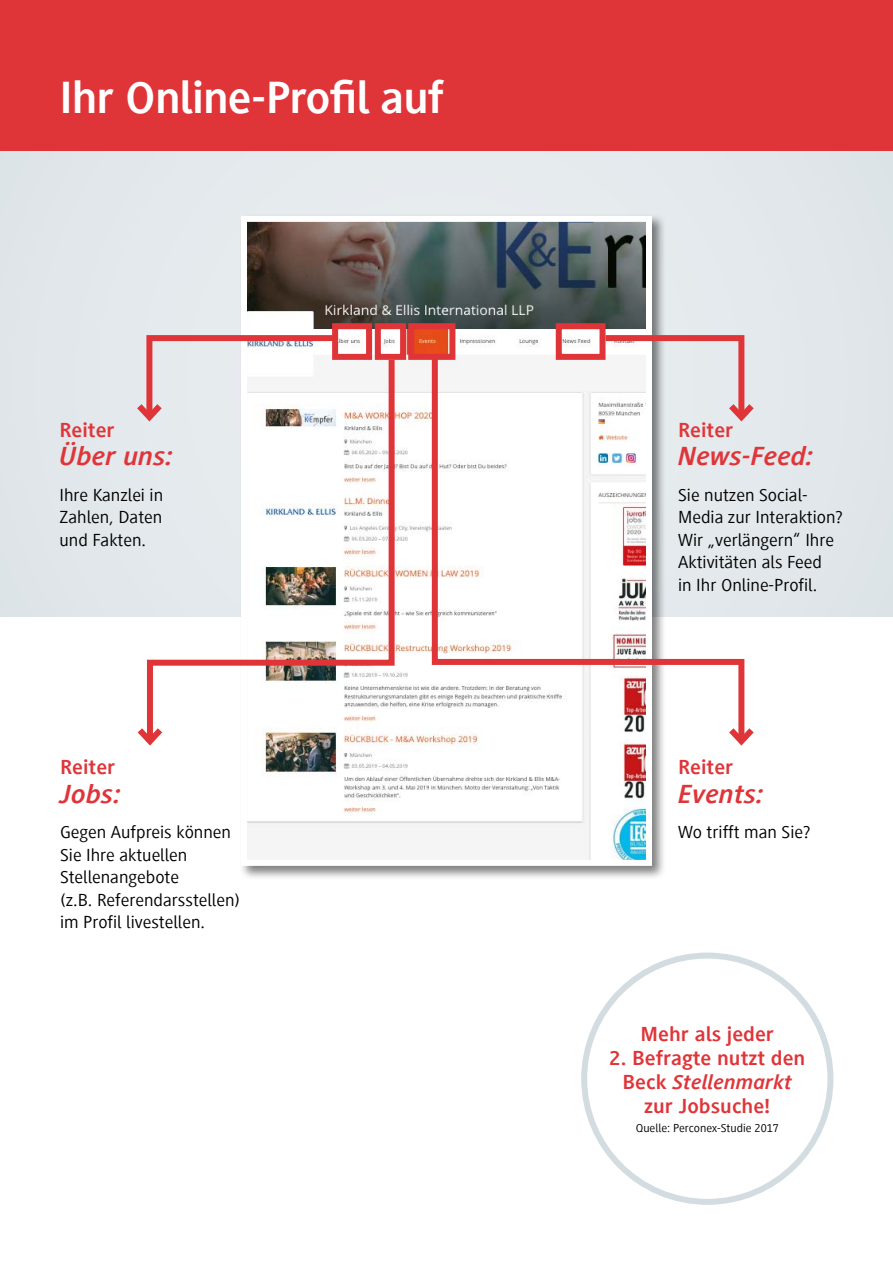
<style>
.page{position:relative;width:893px;height:1263px;background:#fff}
.page>*{position:absolute;margin:0;border:0;box-sizing:border-box;transform-origin:0 0}
.t1{font:700 46.5px "Generis Sans Com";letter-spacing:-.02em;color:#fff;scale:1.04 1}
.t2{font:italic 700 27px "Generis Sans Com";color:#df3539;scale:1.06 1}
.t3{font:700 21px/24px "Generis Sans Com";color:#df3539;text-align:center;scale:1.06 1}
.t4{font:18px/22.5px "Generis Sans Com";color:#000;scale:1.06 1}
.t5{font:12px "Generis Sans Com";color:#000;scale:1.06 1}
.s1{font-style:italic}
</style>
<div class="page">
<div style="left:0;top:149px;width:893px;height:468px;background:#e1e7eb"></div>
<div style="left:0;top:0;width:893px;height:150px;background:#df3539"></div>
<div style="left:239px;top:213px;width:427px;height:667px;background:#000;opacity:.5"></div>
<img style="left:248px;top:223px;width:397px;height:636px">
<div style="left:241px;top:216px;width:411px;height:650px;border:6px solid #fff"></div>
<div style="left:408px;top:323px;width:47px;height:37px;border:6px solid #df3539"></div>
<div style="left:556px;top:323px;width:49px;height:37px;border:6px solid #df3539"></div>
<svg style="left:599px;top:332px;width:155px;height:84px"></svg>
<svg style="left:429px;top:350px;width:318px;height:397px"></svg>
<svg style="left:723px;top:722px;width:31px;height:25px"></svg>
<div style="left:332px;top:323px;width:40px;height:37px;border:6px solid #df3539"></div>
<svg style="left:137px;top:332px;width:204px;height:84px"></svg>
<div style="left:375px;top:323px;width:31px;height:37px;border:6px solid #df3539"></div>
<svg style="left:144px;top:354px;width:254px;height:393px"></svg>
<svg style="left:137px;top:722px;width:32px;height:25px"></svg>
<div style="left:581px;top:952px;width:252px;height:253px;border:6px solid #d3dce1;border-radius:50%"></div>
<h1 class="t1" style="left:60px;top:72px;width:371px">Ihr Online-Profil auf</h1>
<p class="t3" style="left:60px;top:418px;width:54px">Reiter</p>
<h2 class="t2" style="left:60px;top:442px;width:109px">Über uns:</h2>
<p class="t4" style="left:60px;top:483px;width:99px;text-align:justify">Ihre Kanzlei in Zahlen, Daten und Fakten.</p>
<p class="t3" style="left:60px;top:756px;width:54px">Reiter</p>
<h2 class="t2" style="left:60px;top:779px;width:59px">Jobs:</h2>
<p class="t4" style="left:60px;top:821px;width:171px">Gegen Aufpreis können<br>Sie Ihre aktuellen<br>Stellenangebote<br>(z.B. Referendarsstellen) im Profil livestellen.</p>
<p class="t3" style="left:678px;top:418px;width:54px">Reiter</p>
<h2 class="t2" style="left:678px;top:442px;width:129px">News-Feed:</h2>
<p class="t4" style="left:678px;top:483px;width:157px">Sie nutzen Social-<br>Media zur Interaktion?<br>Wir „verlängern“ Ihre<br>Aktivitäten als Feed<br>in Ihr Online-Profil.</p>
<p class="t3" style="left:678px;top:756px;width:54px">Reiter</p>
<h2 class="t2" style="left:678px;top:779px;width:82px">Events:</h2>
<p class="t4" style="left:678px;top:821px;width:126px">Wo trifft man Sie?</p>
<p class="t3" style="left:640px;top:1022px;width:127px">Mehr als jeder</p>
<p class="t3" style="left:609px;top:1046px;width:187px">2. Befragte nutzt den<br>Beck <span class="s1">Stellenmarkt </span>zur Jobsuche!</p>
<p class="t5" style="left:636px;top:1121px;width:136px">Quelle: Perconex-Studie 2017</p>
</div>
